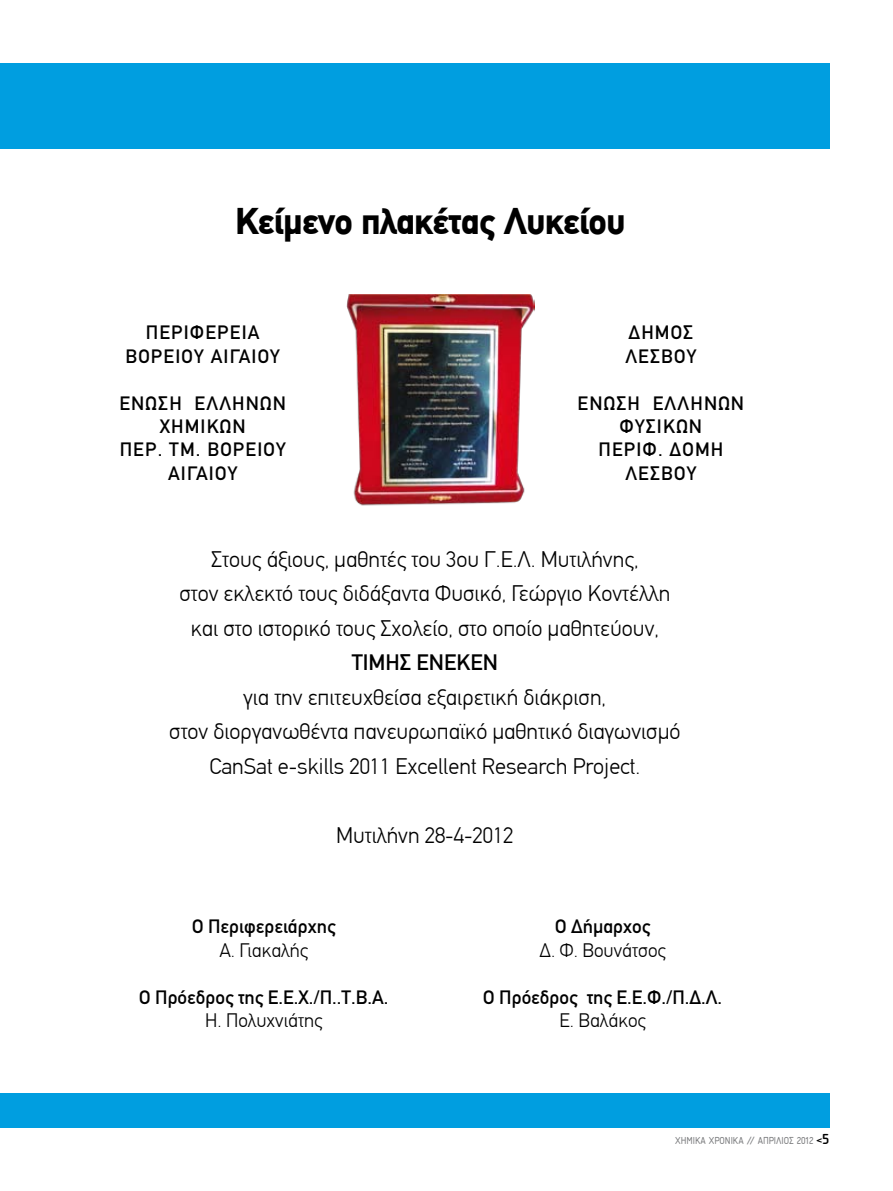
<style>
.page{position:relative;width:893px;height:1191px;background:#fff}
.page>*{position:absolute;margin:0;border:0;box-sizing:border-box;transform-origin:0 0}
.t1{font:900 37.5px "PF Din Text";letter-spacing:-.02em;color:#000}
.t2{font:300 22.5px/34.5px "PF Din Text";color:#000;text-align:center}
.t3{font:500 22.5px "PF Din Text";color:#000}
.t4{font:500 19.5px/23.4px "PF Din Text";letter-spacing:.06em;color:#000;text-align:center}
.t5{font:500 19.5px "PF Din Text";color:#000}
.t6{font:300 19.5px "PF Din Text";color:#000}
.t7{font:10.5px "PF Isotext";color:#7b7c7e}
.s1{font-weight:700;color:#000}
.s2{font-weight:700;font-size:15px;color:#000}
</style>
<div class="page">
<div style="left:0;top:64px;width:829px;height:85px;background:#009ee0"></div>
<div style="left:0;top:1093px;width:829px;height:34px;background:#009ee0"></div>
<img style="left:347px;top:294px;width:187px;height:212px">
<h1 class="t1" style="left:235px;top:199px;width:392px">Κείμενο πλακέτας Λυκείου</h1>
<p class="t4" style="left:125px;top:321px;width:156px">ΠΕΡΙΦΕΡΕΙΑ<br>ΒΟΡΕΙΟΥ ΑΙΓΑΙΟΥ</p>
<p class="t4" style="left:119px;top:391px;width:168px">ΕΝΩΣΗ ΕΛΛΗΝΩΝ<br>ΧΗΜΙΚΩΝ<br>ΠΕΡ. ΤΜ. ΒΟΡΕΙΟΥ<br>ΑΙΓΑΙΟΥ</p>
<p class="t4" style="left:625px;top:321px;width:73px;text-align:left">ΔΗΜΟΣ<br>ΛΕΣΒΟΥ</p>
<p class="t4" style="left:578px;top:391px;width:168px">ΕΝΩΣΗ ΕΛΛΗΝΩΝ<br>ΦΥΣΙΚΩΝ<br>ΠΕΡΙΦ. ΔΟΜΗ<br>ΛΕΣΒΟΥ</p>
<p class="t2" style="left:179px;top:542px;width:492px">Στους άξιους, μαθητές του 3ου Γ.Ε.Λ. Μυτιλήνης,<br>στον εκλεκτό τους διδάξαντα Φυσικό, Γεώργιο Κοντέλλη και στο ιστορικό τους Σχολείο, στο οποίο μαθητεύουν,</p>
<p class="t3" style="left:352px;top:649px;width:148px">ΤΙΜΗΣ ΕΝΕΚΕΝ</p>
<p class="t2" style="left:169px;top:680px;width:513px">για την επιτευχθείσα εξαιρετική διάκριση,<br>στον διοργανωθέντα πανευρωπαϊκό μαθητικό διαγωνισμό<br>CanSat e-skills 2011 Excellent Research Project.</p>
<p class="t2" style="left:336px;top:818px;width:179px">Μυτιλήνη 28-4-2012</p>
<p class="t5" style="left:192px;top:915px;width:145px">Ο Περιφερειάρχης</p>
<p class="t6" style="left:219px;top:938px;width:90px">Α. Γιακαλής</p>
<p class="t5" style="left:139px;top:985px;width:251px">Ο Πρόεδρος της Ε.Ε.Χ./Π..Τ.Β.Α.</p>
<p class="t6" style="left:205px;top:1008px;width:119px">Η. Πολυχνιάτης</p>
<p class="t5" style="left:555px;top:915px;width:97px">Ο Δήμαρχος</p>
<p class="t6" style="left:539px;top:938px;width:128px">Δ. Φ. Βουνάτσος</p>
<p class="t5" style="left:483px;top:985px;width:240px">Ο Πρόεδρος της Ε.Ε.Φ./Π.Δ.Λ.</p>
<p class="t6" style="left:559px;top:1008px;width:88px">Ε. Βαλάκος</p>
<p class="t7" style="left:675px;top:1134px;width:155px">ΧΗΜΙΚΑ ΧΡΟΝΙΚΑ // ΑΠΡΙΛΙΟΣ 2012 <span class="s1">&lt;</span><span class="s2">5</span></p>
</div>
